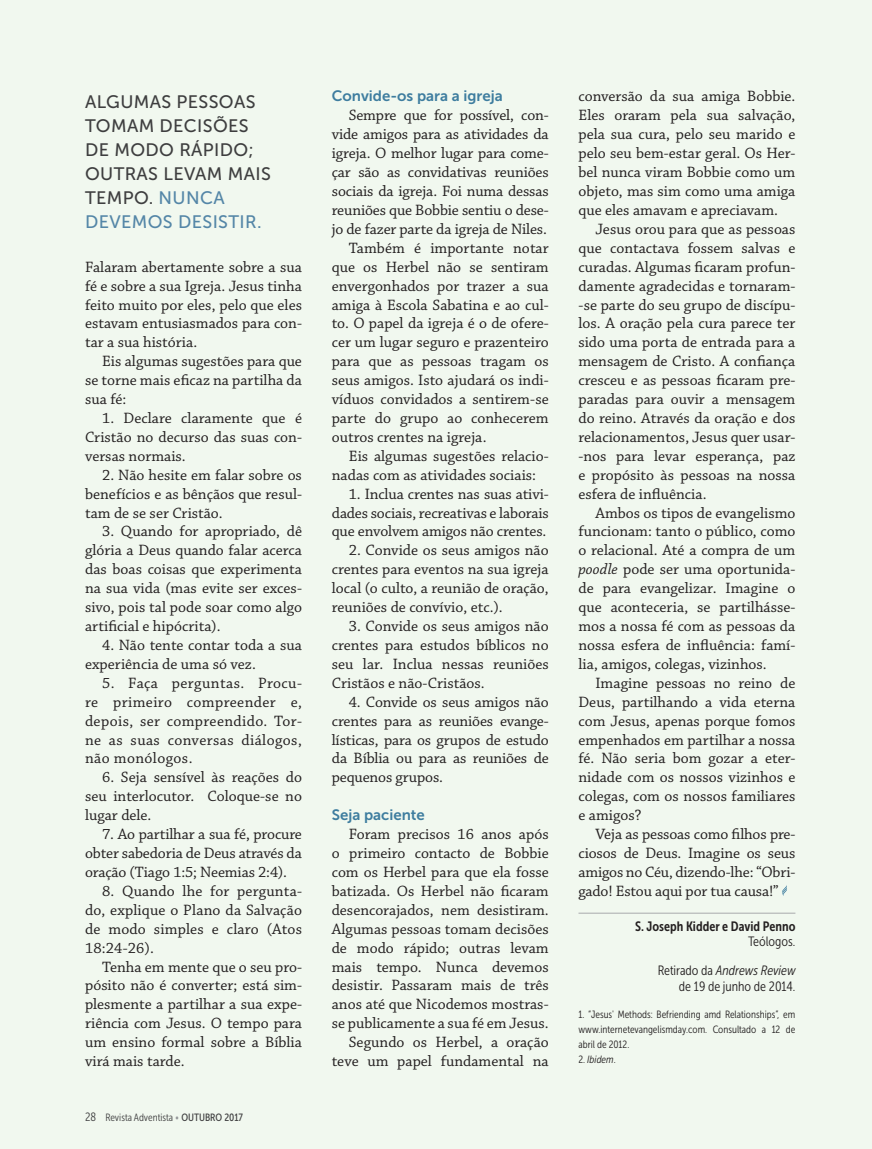
<style>
.page{position:relative;width:872px;height:1149px;background:#fff}
.page>*{position:absolute;margin:0;border:0;box-sizing:border-box;transform-origin:0 0}
.highlights_artigo{font:18px/24px "Museo Sans 500";letter-spacing:.02em;color:#3e3e3f}
.texto_corpo_10_5pt{font:15.75px/18.9px "Chaparral Pro";color:#231f20;text-align:justify}
.titulo_paragrafo{font:15px "Museo Sans 700";color:#3e7d9f}
.t1{font:13.5px/15.8px "Museo Sans Cond 300";color:#231f20;text-align:right}
.Autor_artigo{font:13.5px "Museo Sans Cond 700";color:#231f20}
.paragrafo_notas{font:10.5px/15px "Museo Sans Cond 300";color:#231f20;text-align:justify}
.t2{font:10.5px "Museo Sans Cond 300";color:#3e3e3f}
.paragrafo_notas-2{font:italic 10.5px "Museo Sans Cond 300";color:#231f20}
.s1{color:#5486a7}
.s2{font-size:12px}
.s3{color:#939598}
.s4{font-family:"Museo Sans Cond 500"}
.s5{font-style:italic}
.s6{font-style:normal}
</style>
<div class="page">
<div style="left:0;top:0;width:872px;height:1148px;background:#f1f8ef"></div>
<hr style="left:578px;top:912px;width:217px;height:1px;background:#a8a9ad">
<svg style="left:782px;top:885px;width:5px;height:10px"></svg>
<p class="highlights_artigo" style="left:85px;top:89px;width:187px">ALGUMAS PESSOAS<br>TOMAM DECISÕES<br>DE MODO RÁPIDO;<br>OUTRAS LEVAM MAIS<br>TEMPO. <span class="s1">NUNCA<br>DEVEMOS DESISTIR.</span></p>
<p class="texto_corpo_10_5pt" style="left:85px;top:258px;width:218px">Falaram abertamente sobre a sua fé e sobre a sua Igreja. Jesus tinha feito muito por eles, pelo que eles estavam entusiasmados para con&shy;tar a sua história.</p>
<p class="texto_corpo_10_5pt" style="left:85px;top:352px;width:218px;text-indent:17px">Eis algumas sugestões para que se torne mais eficaz na partilha da sua fé:</p>
<p class="texto_corpo_10_5pt" style="left:85px;top:409px;width:218px;text-indent:17px">1. Declare claramente que é Cristão no decurso das suas con&shy;versas normais.</p>
<p class="texto_corpo_10_5pt" style="left:85px;top:466px;width:218px;text-indent:17px">2. Não hesite em falar sobre os benefícios e as bênçãos que resul&shy;tam de se ser Cristão.</p>
<p class="texto_corpo_10_5pt" style="left:85px;top:522px;width:218px;text-indent:17px">3. Quando for apropriado, dê glória a Deus quando falar acerca das boas coisas que experimenta na sua vida (mas evite ser exces&shy;sivo, pois tal pode soar como algo artificial e hipócrita).</p>
<p class="texto_corpo_10_5pt" style="left:85px;top:636px;width:218px;text-indent:17px">4. Não tente contar toda a sua experiência de uma só vez.</p>
<p class="texto_corpo_10_5pt" style="left:85px;top:673px;width:218px;text-indent:17px">5. Faça perguntas. Procu&shy;re primeiro compreender e, depois, ser compreendido. Tor&shy;ne as suas conversas diálogos, não monólogos.</p>
<p class="texto_corpo_10_5pt" style="left:85px;top:768px;width:218px;text-indent:17px">6. Seja sensível às reações do seu interlocutor. Coloque-se no lugar dele.</p>
<p class="texto_corpo_10_5pt" style="left:85px;top:825px;width:218px;text-indent:17px">7. Ao partilhar a sua fé, procure obter sabedoria de Deus através da oração (Tiago 1:5; Neemias 2:4).</p>
<p class="texto_corpo_10_5pt" style="left:85px;top:881px;width:218px;text-indent:17px">8. Quando lhe for pergunta&shy;do, explique o Plano da Salvação de modo simples e claro (Atos 18:24-26).</p>
<p class="texto_corpo_10_5pt" style="left:85px;top:957px;width:218px;text-indent:17px">Tenha em mente que o seu pro&shy;pósito não é converter; está sim&shy;plesmente a partilhar a sua expe&shy;riência com Jesus. O tempo para um ensino formal sobre a Bíblia virá mais tarde.</p>
<p class="t2" style="left:85px;top:1110px;width:159px"><span class="s2">28</span> Revista Adventista <span class="s3">•</span> <span class="s4">OUTUBRO 2017</span></p>
<p class="titulo_paragrafo" style="left:332px;top:88px;width:172px">Convide-os para a igreja</p>
<p class="texto_corpo_10_5pt" style="left:332px;top:106px;width:218px;text-indent:17px">Sempre que for possível, con&shy;vide amigos para as atividades da igreja. O melhor lugar para come&shy;çar são as convidativas reuniões sociais da igreja. Foi numa dessas reuniões que Bobbie sentiu o dese&shy;jo de fazer parte da igreja de Niles.</p>
<p class="texto_corpo_10_5pt" style="left:332px;top:239px;width:218px;text-indent:17px">Também é importante notar que os Herbel não se sentiram envergonhados por trazer a sua amiga à Escola Sabatina e ao cul&shy;to. O papel da igreja é o de ofere&shy;cer um lugar seguro e prazenteiro para que as pessoas tragam os seus amigos. Isto ajudará os indi&shy;víduos convidados a sentirem-se parte do grupo ao conhecerem outros crentes na igreja.</p>
<p class="texto_corpo_10_5pt" style="left:332px;top:447px;width:218px;text-indent:17px">Eis algumas sugestões relacio&shy;nadas com as atividades sociais:</p>
<p class="texto_corpo_10_5pt" style="left:332px;top:484px;width:218px;text-indent:17px">1. Inclua crentes nas suas ativi&shy;dades sociais, recreativas e laborais que envolvem amigos não crentes.</p>
<p class="texto_corpo_10_5pt" style="left:332px;top:541px;width:218px;text-indent:17px">2. Convide os seus amigos não crentes para eventos na sua igreja local (o culto, a reunião de oração, reuniões de convívio, etc.).</p>
<p class="texto_corpo_10_5pt" style="left:332px;top:617px;width:218px;text-indent:17px">3. Convide os seus amigos não crentes para estudos bíblicos no seu lar. Inclua nessas reuniões Cristãos e não-Cristãos.</p>
<p class="texto_corpo_10_5pt" style="left:332px;top:692px;width:218px;text-indent:17px">4. Convide os seus amigos não crentes para as reuniões evange&shy;lísticas, para os grupos de estudo da Bíblia ou para as reuniões de pequenos grupos.</p>
<p class="titulo_paragrafo" style="left:332px;top:806px;width:95px">Seja paciente</p>
<p class="texto_corpo_10_5pt" style="left:332px;top:825px;width:218px;text-indent:17px">Foram precisos 16 anos após o primeiro contacto de Bobbie com os Herbel para que ela fosse batizada. Os Herbel não ficaram desencorajados, nem desistiram.<br>Algumas pessoas tomam decisões de modo rápido; outras levam mais tempo. Nunca devemos desistir. Passaram mais de três anos até que Nicodemos mostras&shy;se publicamente a sua fé em Jesus.</p>
<p class="texto_corpo_10_5pt" style="left:332px;top:1033px;width:218px;text-align:right">Segundo os Herbel, a oração teve um papel fundamental na</p>
<p class="texto_corpo_10_5pt" style="left:578px;top:88px;width:218px">conversão da sua amiga Bobbie.<br>Eles oraram pela sua salvação, pela sua cura, pelo seu marido e pelo seu bem-estar geral. Os Her&shy;bel nunca viram Bobbie como um objeto, mas sim como uma amiga que eles amavam e apreciavam.</p>
<p class="texto_corpo_10_5pt" style="left:578px;top:220px;width:218px;text-indent:17px">Jesus orou para que as pessoas que contactava fossem salvas e curadas. Algumas ficaram profun&shy;damente agradecidas e tornaram--se parte do seu grupo de discípu&shy;los. A oração pela cura parece ter sido uma porta de entrada para a mensagem de Cristo. A confiança cresceu e as pessoas ficaram pre&shy;paradas para ouvir a mensagem do reino. Através da oração e dos relacionamentos, Jesus quer usar--nos para levar esperança, paz e propósito às pessoas na nossa esfera de influência.</p>
<p class="texto_corpo_10_5pt" style="left:578px;top:503px;width:218px;text-indent:17px">Ambos os tipos de evangelismo funcionam: tanto o público, como o relacional. Até a compra de um <span class="s5">poodle</span> pode ser uma oportunida&shy;de para evangelizar. Imagine o que aconteceria, se partilhásse&shy;mos a nossa fé com as pessoas da nossa esfera de influência: famí&shy;lia, amigos, colegas, vizinhos.</p>
<p class="texto_corpo_10_5pt" style="left:578px;top:673px;width:218px;text-indent:17px">Imagine pessoas no reino de Deus, partilhando a vida eterna com Jesus, apenas porque fomos empenhados em partilhar a nossa fé. Não seria bom gozar a eter&shy;nidade com os nossos vizinhos e colegas, com os nossos familiares e amigos?</p>
<p class="texto_corpo_10_5pt" style="left:578px;top:825px;width:218px;text-indent:17px">Veja as pessoas como filhos pre&shy;ciosos de Deus. Imagine os seus amigos no Céu, dizendo-lhe: “Obri&shy;gado! Estou aqui por tua causa!”</p>
<p class="Autor_artigo" style="left:635px;top:918px;width:162px">S. Joseph Kidder e David Penno</p>
<p class="t1" style="left:748px;top:933px;width:49px">Teólogos.</p>
<p class="t1" style="left:657px;top:962px;width:139px">Retirado da <span class="s5">Andrews Review </span>de 19 de junho de 2014.</p>
<p class="paragrafo_notas" style="left:578px;top:1007px;width:218px">1. “Jesus' Methods: Befriending amd Relationships”, em www.internetevangelismday.com. Consultado a 12 de abril de 2012.</p>
<p class="paragrafo_notas-2" style="left:578px;top:1053px;width:39px"><span class="s6">2.</span> Ibidem<span class="s6">.</span></p>
</div>
